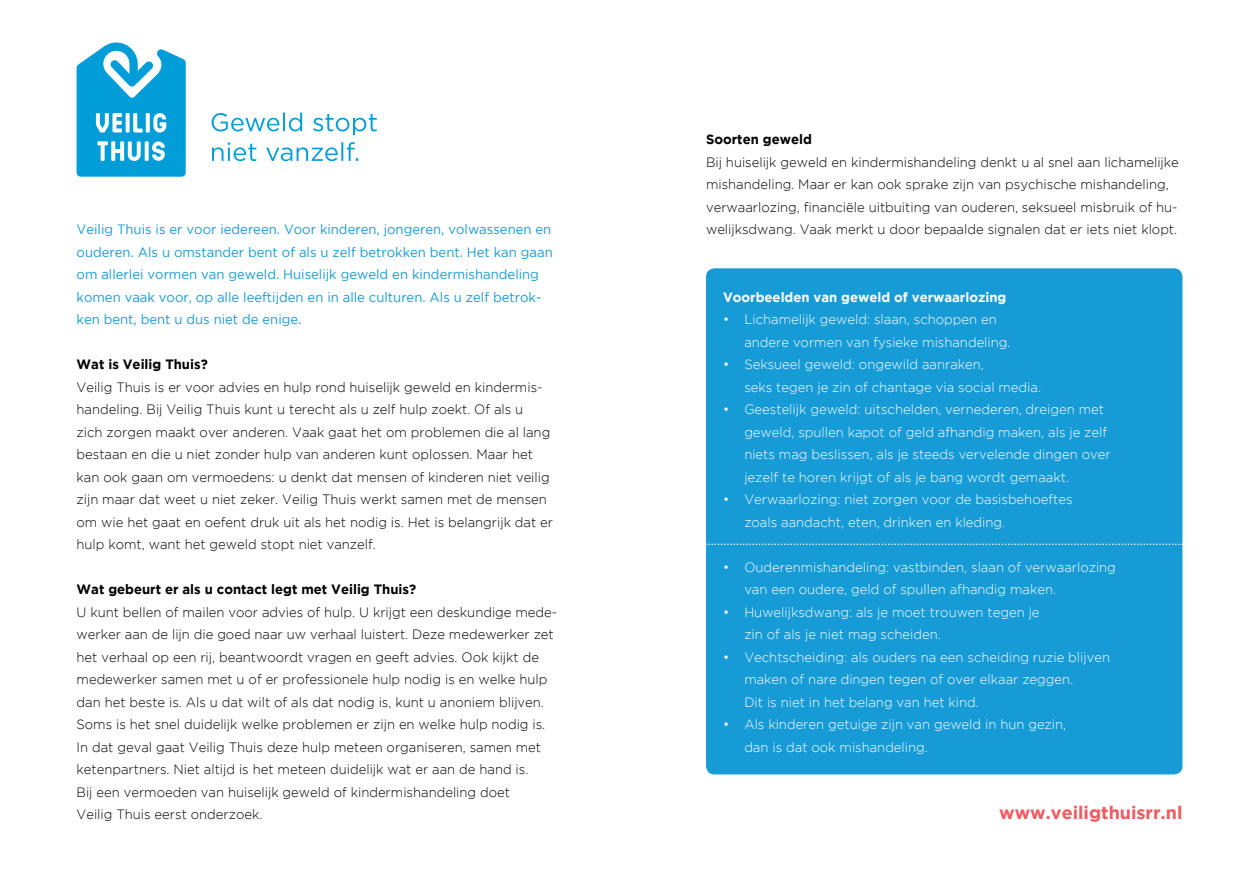
<style>
.page{position:relative;width:1259px;height:893px;background:#fff}
.page>*{position:absolute;margin:0;border:0;box-sizing:border-box;transform-origin:0 0}
.t1{font:700 18px "Gotham";color:#f15b61}
.t2{font:300 13.5px/22.5px "Gotham";color:#000}
.t3{font:300 13.5px/22.5px "Gotham";color:#fff}
.t4{font:13.5px/22.5px "Gotham";color:#179bd7}
.t5{font:700 13.5px "Gotham";color:#000}
.t6{font:700 13.5px "Gotham";color:#fff}
</style>
<div class="page">
<div style="left:706px;top:268px;width:476px;height:506px;background:#179bd7;border-radius:9px"></div>
<svg style="left:77px;top:43px;width:109px;height:134px"></svg>
<svg style="left:212px;top:142px;width:146px;height:19px"></svg>
<svg style="left:211px;top:113px;width:166px;height:22px"></svg>
<svg style="left:706px;top:544px;width:477px;height:1px"></svg>
<p class="t4" style="left:77px;top:218px;width:478px">Veilig Thuis is er voor iedereen. Voor kinderen, jongeren, volwassenen en ouderen. Als u omstander bent of als u zelf betrokken bent. Het kan gaan om allerlei vormen van geweld. Huiselijk geweld en kindermishandeling komen vaak voor, op alle leeftijden en in alle culturen. Als u zelf betrok&shy;ken bent, bent u dus niet de enige.</p>
<p class="t5" style="left:77px;top:356px;width:133px">Wat is Veilig Thuis?</p>
<p class="t2" style="left:77px;top:375px;width:478px">Veilig Thuis is er voor advies en hulp rond huiselijk geweld en kindermis&shy;handeling. Bij Veilig Thuis kunt u terecht als u zelf hulp zoekt. Of als u<br>zich zorgen maakt over anderen. Vaak gaat het om problemen die al lang bestaan en die u niet zonder hulp van anderen kunt oplossen. Maar het kan ook gaan om vermoedens: u denkt dat mensen of kinderen niet veilig zijn maar dat weet u niet zeker. Veilig Thuis werkt samen met de mensen om wie het gaat en oefent druk uit als het nodig is. Het is belangrijk dat er hulp komt, want het geweld stopt niet vanzelf.</p>
<p class="t5" style="left:77px;top:581px;width:341px">Wat gebeurt er als u contact legt met Veilig Thuis?</p>
<p class="t2" style="left:77px;top:600px;width:482px">U kunt bellen of mailen voor advies of hulp. U krijgt een deskundige mede&shy;werker aan de lijn die goed naar uw verhaal luistert. Deze medewerker zet het verhaal op een rij, beantwoordt vragen en geeft advies. Ook kijkt de medewerker samen met u of er professionele hulp nodig is en welke hulp dan het beste is. Als u dat wilt of als dat nodig is, kunt u anoniem blijven.<br>Soms is het snel duidelijk welke problemen er zijn en welke hulp nodig is.<br>In dat geval gaat Veilig Thuis deze hulp meteen organiseren, samen met ketenpartners. Niet altijd is het meteen duidelijk wat er aan de hand is.<br>Bij een vermoeden van huiselijk geweld of kindermishandeling doet<br>Veilig Thuis eerst onderzoek.</p>
<p class="t5" style="left:706px;top:131px;width:107px">Soorten geweld</p>
<p class="t2" style="left:706px;top:150px;width:474px">Bij huiselijk geweld en kindermishandeling denkt u al snel aan lichamelijke mishandeling. Maar er kan ook sprake zijn van psychische mishandeling, verwaarlozing, financiële uitbuiting van ouderen, seksueel misbruik of hu&shy;welijksdwang. Vaak merkt u door bepaalde signalen dat er iets niet klopt.</p>
<p class="t6" style="left:723px;top:289px;width:285px">Voorbeelden van geweld of verwaarlozing</p>
<p class="t3" style="left:744px;top:308px;width:268px;text-indent:-21px">• Lichamelijk geweld: slaan, schoppen en andere vormen van fysieke mishandeling.</p>
<p class="t3" style="left:744px;top:353px;width:298px;text-indent:-21px">• Seksueel geweld: ongewild aanraken,<br>seks tegen je zin of chantage via social media.</p>
<p class="t3" style="left:744px;top:398px;width:368px;text-indent:-21px">• Geestelijk geweld: uitschelden, vernederen, dreigen met geweld, spullen kapot of geld afhandig maken, als je zelf niets mag beslissen, als je steeds vervelende dingen over jezelf te horen krijgt of als je bang wordt gemaakt.</p>
<p class="t3" style="left:744px;top:488px;width:330px;text-indent:-21px">• Verwaarlozing: niet zorgen voor de basisbehoeftes zoals aandacht, eten, drinken en kleding.</p>
<p class="t3" style="left:744px;top:555px;width:373px;text-indent:-21px">• Ouderenmishandeling: vastbinden, slaan of verwaarlozing van een oudere, geld of spullen afhandig maken.</p>
<p class="t3" style="left:744px;top:600px;width:297px;text-indent:-21px">• Huwelijksdwang: als je moet trouwen tegen je zin of als je niet mag scheiden.</p>
<p class="t3" style="left:744px;top:645px;width:367px;text-indent:-21px">• Vechtscheiding: als ouders na een scheiding ruzie blijven maken of nare dingen tegen of over elkaar zeggen.<br>Dit is niet in het belang van het kind.</p>
<p class="t3" style="left:744px;top:713px;width:323px;text-indent:-21px">• Als kinderen getuige zijn van geweld in hun gezin, dan is dat ook mishandeling.</p>
<h1 class="t1" style="left:999px;top:802px;width:185px">www.veiligthuisrr.nl</h1>
</div>
